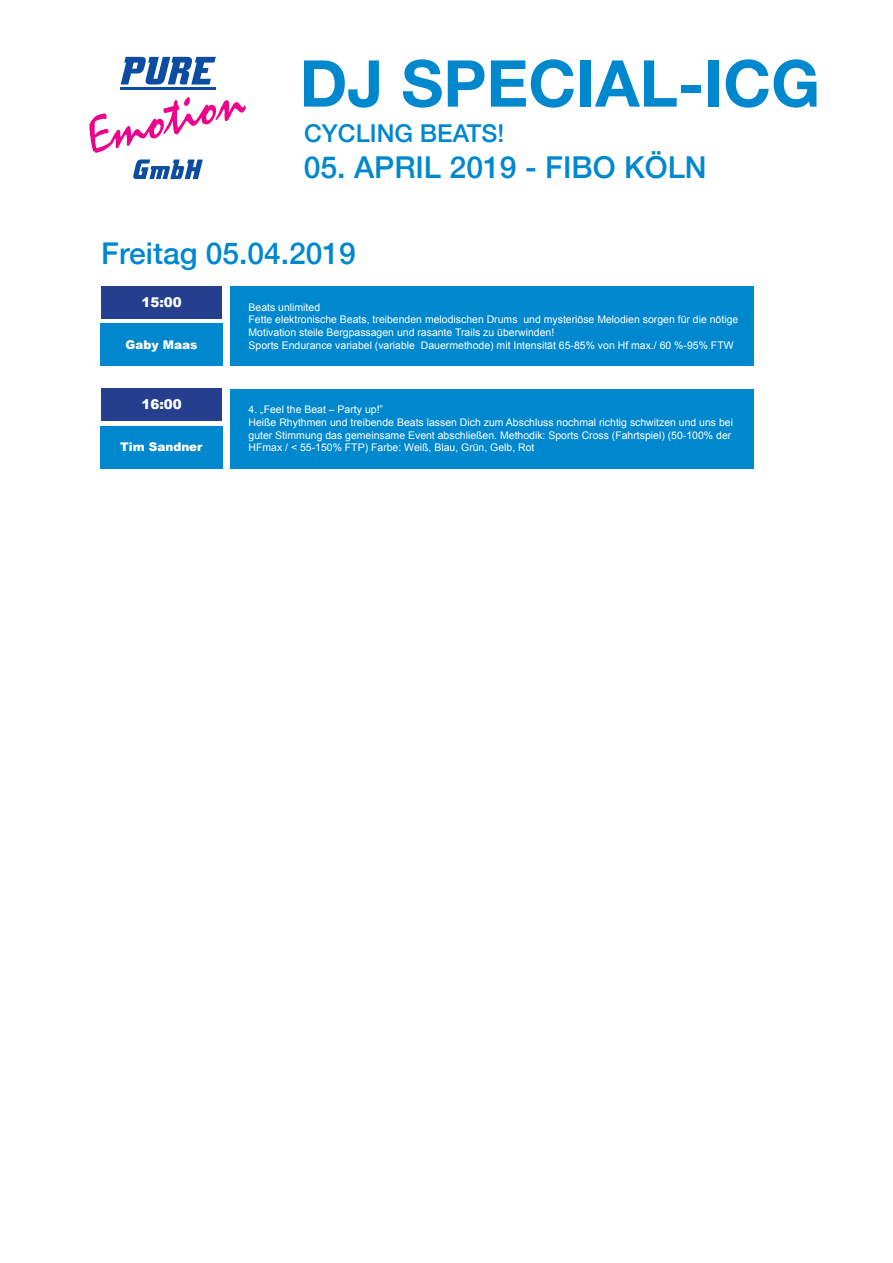
<style>
.page{position:relative;width:893px;height:1263px;background:#fff}
.page>*{position:absolute;margin:0;border:0;box-sizing:border-box;transform-origin:0 0}
.t1{font:700 64.65px "Helvetica Neue";color:#0088ce}
.t2{font:500 30.15px "Helvetica Neue";color:#0088ce}
.t3{font:500 30px "Helvetica Neue";color:#0088ce}
.t4{font:500 24.6px "Helvetica Neue";color:#0088ce}
.t5{font:900 13.5px "Arial";color:#fff}
.t6{font:900 12px "Arial";color:#fff}
.t7{font:10.5px/12.6px "Arial";color:#fff}
</style>
<div class="page">
<svg style="left:133px;top:159px;width:70px;height:20px"></svg>
<svg style="left:121px;top:57px;width:95px;height:28px"></svg>
<hr style="left:121px;top:87px;width:95px;height:3px;background:#0d4da1">
<svg style="left:89px;top:97px;width:157px;height:56px"></svg>
<div style="left:100px;top:323px;width:123px;height:42px;background:#0088ce"></div>
<div style="left:100px;top:426px;width:123px;height:42px;background:#0088ce"></div>
<div style="left:231px;top:286px;width:523px;height:79px;background:#0088ce"></div>
<div style="left:231px;top:389px;width:523px;height:79px;background:#0088ce"></div>
<div style="left:101px;top:388px;width:121px;height:33px;background:#253f8e"></div>
<div style="left:101px;top:286px;width:121px;height:33px;background:#253f8e"></div>
<h1 class="t1" style="left:299px;top:33px;width:522px">DJ SPECIAL-ICG</h1>
<h3 class="t4" style="left:304px;top:113px;width:202px">CYCLING BEATS!</h3>
<h2 class="t2" style="left:304px;top:143px;width:404px">05. APRIL 2019 - FIBO KÖLN</h2>
<h3 class="t3" style="left:101px;top:229px;width:256px">Freitag 05.04.2019</h3>
<p class="t5" style="left:141px;top:293px;width:42px">15:00</p>
<p class="t6" style="left:125px;top:336px;width:73px">Gaby Maas</p>
<p class="t5" style="left:141px;top:395px;width:42px">16:00</p>
<p class="t6" style="left:120px;top:438px;width:84px">Tim Sandner</p>
<p class="t7" style="left:249px;top:301px;width:491px">Beats unlimited<br>Fette elektronische Beats, treibenden melodischen Drums und mysteriöse Melodien sorgen für die nötige Motivation steile Bergpassagen und rasante Trails zu überwinden!<br>Sports Endurance variabel (variable Dauermethode) mit Intensität 65-85% von Hf max./ 60 %-95% FTW</p>
<p class="t7" style="left:249px;top:403px;width:486px">4. „Feel the Beat – Party up!”<br>Heiße Rhythmen und treibende Beats lassen Dich zum Abschluss nochmal richtig schwitzen und uns bei guter Stimmung das gemeinsame Event abschließen. Methodik: Sports Cross (Fahrtspiel) (50-100% der HFmax / &lt; 55-150% FTP) Farbe: Weiß, Blau, Grün, Gelb, Rot</p>
</div>
